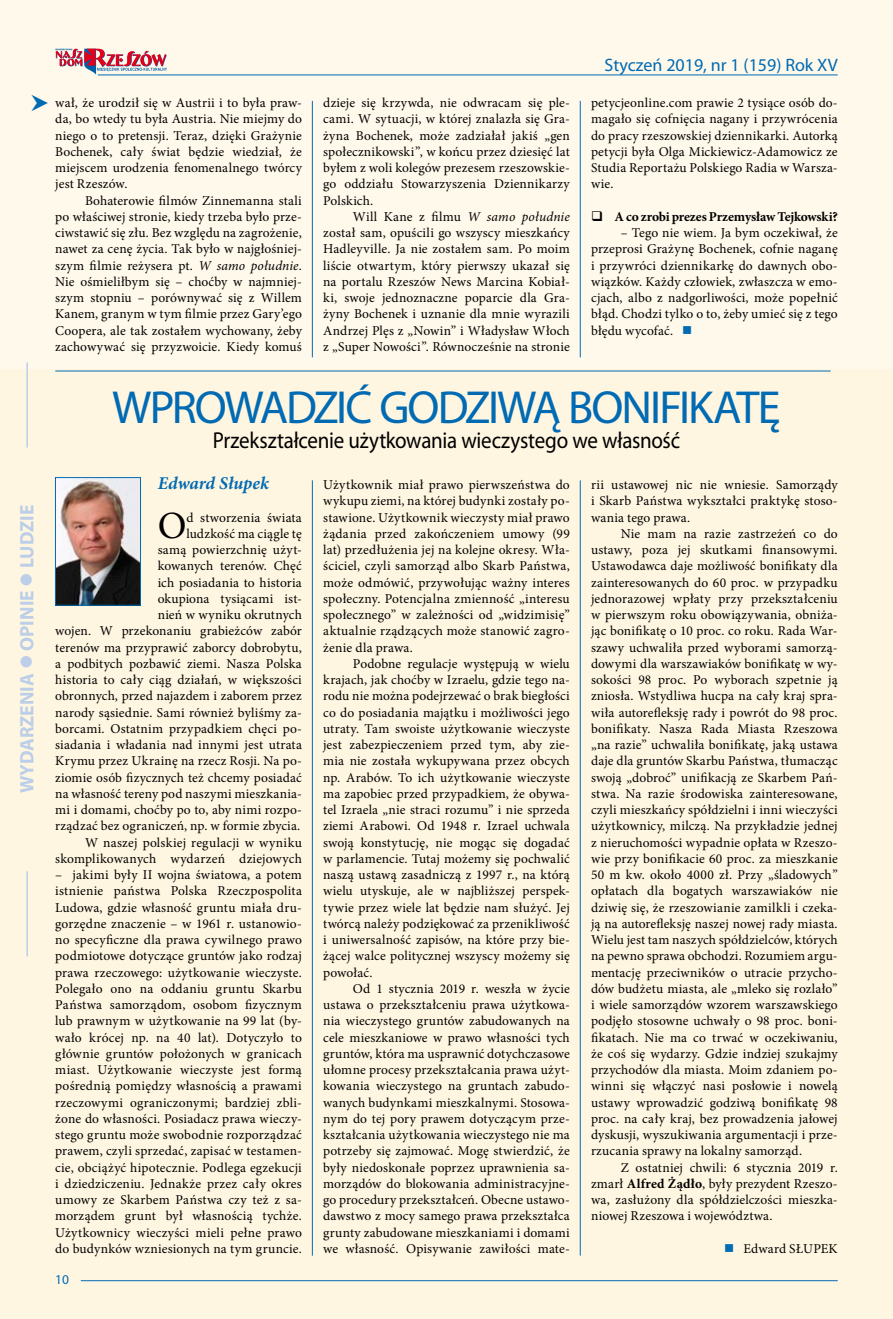
<style>
.page{position:relative;width:893px;height:1319px;background:#fff}
.page>*{position:absolute;margin:0;border:0;box-sizing:border-box;transform-origin:0 0}
.t1{font:46.5px "Myriad Pro";letter-spacing:-.045em;color:#006ab3}
.t2{font:38.55px "Minion Pro";color:#000}
.t3{font:23.1px "Myriad Pro";letter-spacing:-.015em;color:#000;scale:.91 1}
.t4{font:700 19.5px "Myriad Pro";color:#bccee8}
.t5{font:18px "Myriad Pro";color:#006ab3}
.t6{font:italic 700 18px "Minion Pro";letter-spacing:.005em;color:#006ab3}
.t7{font:13.5px/16.2px "Minion Pro";letter-spacing:.01em;color:#000;text-align:justify}
.t8{font:700 13.5px "Minion Pro";letter-spacing:-.01em;color:#000}
.t9{font:13.5px "Myriad Pro";color:#006ab3}
.s1{font-style:italic}
.s2{color:#006ab3}
.s3{font-weight:700}
</style>
<div class="page">
<div style="left:0;top:0;width:893px;height:371px;background:#fff9eb"></div>
<div style="left:0;top:369px;width:893px;height:949px;background:#fff6e1"></div>
<hr style="left:312px;top:101px;width:1px;height:256px;background:#006ab3">
<hr style="left:312px;top:480px;width:1px;height:775px;background:#006ab3">
<hr style="left:580px;top:101px;width:1px;height:256px;background:#006ab3">
<hr style="left:580px;top:480px;width:1px;height:775px;background:#006ab3">
<hr style="left:98px;top:75px;width:740px;height:1px;background:#006ab3">
<hr style="left:81px;top:1279px;width:757px;height:1px;background:#006ab3">
<svg style="left:55px;top:48px;width:112px;height:27px"></svg>
<hr style="left:26px;top:362px;width:2px;height:85px;background:#bccee8">
<hr style="left:26px;top:871px;width:2px;height:85px;background:#bccee8">
<hr style="left:55px;top:371px;width:776px;height:1px;background:#006ab3">
<img style="left:57px;top:479px;width:82px;height:124px">
<div style="left:55px;top:477px;width:86px;height:128px;border:1px solid #006ab3"></div>
<h3 class="t4" style="left:14px;top:793px;width:290px;rotate:-90deg">WYDARZENIA ● OPINIE ● LUDZIE</h3>
<p class="t7" style="left:55px;top:95px;width:248px">wał, że urodził się w Austrii i to była praw&shy;da, bo wtedy tu była Austria. Nie miejmy do niego o to pretensji. Teraz, dzięki Grażynie Bochenek, cały świat będzie wiedział, że miejscem urodzenia fenomenalnego twórcy jest Rzeszów.</p>
<p class="t7" style="left:55px;top:192px;width:248px;text-indent:30px">Bohaterowie filmów Zinnemanna stali po właściwej stronie, kiedy trzeba było prze&shy;ciwstawić się złu. Bez względu na zagrożenie, nawet za cenę życia. Tak było w najgłośniej&shy;szym filmie reżysera pt. <span class="s1">W samo południe</span>.<br>Nie ośmieliłbym się – choćby w najmniej&shy;szym stopniu – porównywać się z Willem Kanem, granym w tym filmie przez Gary’ego Coopera, ale tak zostałem wychowany, żeby zachowywać się przyzwoicie. Kiedy komuś</p>
<p class="t7" style="left:323px;top:95px;width:248px">dzieje się krzywda, nie odwracam się ple&shy;cami. W sytuacji, w której znalazła się Gra&shy;żyna Bochenek, może zadziałał jakiś „gen społecznikowski”, w końcu przez dziesięć lat byłem z woli kolegów prezesem rzeszowskie&shy;go oddziału Stowarzyszenia Dziennikarzy Polskich.</p>
<p class="t7" style="left:323px;top:208px;width:248px;text-indent:30px">Will Kane z filmu <span class="s1">W samo południe </span>został sam, opuścili go wszyscy mieszkańcy Hadleyville. Ja nie zostałem sam. Po moim liście otwartym, który pierwszy ukazał się na portalu Rzeszów News Marcina Kobiał&shy;ki, swoje jednoznaczne poparcie dla Gra&shy;żyny Bochenek i uznanie dla mnie wyrazili Andrzej Plęs z „Nowin” i Władysław Włoch z „Super Nowości”. Równocześnie na stronie</p>
<h3 class="t5" style="left:605px;top:54px;width:235px">Styczeń 2019, nr 1 (159) Rok XV</h3>
<p class="t7" style="left:591px;top:95px;width:248px">petycjeonline.com prawie 2 tysiące osób do&shy;magało się cofnięcia nagany i przywrócenia do pracy rzeszowskiej dziennikarki. Autorką petycji była Olga Mickiewicz-Adamowicz ze Studia Reportażu Polskiego Radia w Warsza&shy;wie.</p>
<p class="t8" style="left:591px;top:207px;width:248px">❑ A co zrobi prezes Przemysław Tejkowski?</p>
<p class="t7" style="left:591px;top:225px;width:248px;text-indent:30px">– Tego nie wiem. Ja bym oczekiwał, że przeprosi Grażynę Bochenek, cofnie naganę i przywróci dziennikarkę do dawnych obo&shy;wiązków. Każdy człowiek, zwłaszcza w emo&shy;cjach, albo z nadgorliwości, może popełnić błąd. Chodzi tylko o to, żeby umieć się z tego błędu wycofać. <span class="s2">■</span></p>
<h1 class="t1" style="left:112px;top:378px;width:670px">WPROWADZIĆ GODZIWĄ BONIFIKATĘ</h1>
<h3 class="t3" style="left:213px;top:426px;width:515px">Przekształcenie użytkowania wieczystego we własność</h3>
<p class="t7" style="left:323px;top:476px;width:248px">Użytkownik miał prawo pierwszeństwa do wykupu ziemi, na której budynki zostały po&shy;stawione. Użytkownik wieczysty miał prawo żądania przed zakończeniem umowy (99 lat) przedłużenia jej na kolejne okresy. Wła&shy;ściciel, czyli samorząd albo Skarb Państwa, może odmówić, przywołując ważny interes społeczny. Potencjalna zmienność „interesu społecznego” w zależności od „widzimisię” aktualnie rządzących może stanowić zagro&shy;żenie dla prawa.</p>
<p class="t7" style="left:323px;top:655px;width:248px;text-indent:30px">Podobne regulacje występują w wielu krajach, jak choćby w Izraelu, gdzie tego na&shy;rodu nie można podejrzewać o brak biegłości co do posiadania majątku i możliwości jego utraty. Tam swoiste użytkowanie wieczyste jest zabezpieczeniem przed tym, aby zie&shy;mia nie została wykupywana przez obcych np. Arabów. To ich użytkowanie wieczyste ma zapobiec przed przypadkiem, że obywa&shy;tel Izraela „nie straci rozumu” i nie sprzeda ziemi Arabowi. Od 1948 r. Izrael uchwala swoją konstytucję, nie mogąc się dogadać w parlamencie. Tutaj możemy się pochwalić naszą ustawą zasadniczą z 1997 r., na którą wielu utyskuje, ale w najbliższej perspek&shy;tywie przez wiele lat będzie nam służyć. Jej twórcą należy podziękować za przenikliwość i uniwersalność zapisów, na które przy bie&shy;żącej walce politycznej wszyscy możemy się powołać.</p>
<p class="t7" style="left:323px;top:980px;width:248px;text-indent:30px">Od 1 stycznia 2019 r. weszła w życie ustawa o przekształceniu prawa użytkowa&shy;nia wieczystego gruntów zabudowanych na cele mieszkaniowe w prawo własności tych gruntów, która ma usprawnić dotychczasowe ułomne procesy przekształcania prawa użyt&shy;kowania wieczystego na gruntach zabudo&shy;wanych budynkami mieszkalnymi. Stosowa&shy;nym do tej pory prawem dotyczącym prze&shy;kształcania użytkowania wieczystego nie ma potrzeby się zajmować. Mogę stwierdzić, że były niedoskonałe poprzez uprawnienia sa&shy;morządów do blokowania administracyjne&shy;go procedury przekształceń. Obecne ustawo&shy;dawstwo z mocy samego prawa przekształca grunty zabudowane mieszkaniami i domami we własność. Opisywanie zawiłości mate-</p>
<h3 class="t6" style="left:158px;top:470px;width:113px">Edward Słupek</h3>
<h2 class="t2" style="left:158px;top:499px;width:30px">O</h2>
<p class="t7" style="left:591px;top:476px;width:248px">rii ustawowej nic nie wniesie. Samorządy i Skarb Państwa wykształci praktykę stoso&shy;wania tego prawa.</p>
<p class="t7" style="left:591px;top:525px;width:248px;text-indent:30px">Nie mam na razie zastrzeżeń co do ustawy, poza jej skutkami finansowymi.<br>Ustawodawca daje możliwość bonifikaty dla zainteresowanych do 60 proc. w przypadku jednorazowej wpłaty przy przekształceniu w pierwszym roku obowiązywania, obniża&shy;jąc bonifikatę o 10 proc. co roku. Rada War&shy;szawy uchwaliła przed wyborami samorzą&shy;dowymi dla warszawiaków bonifikatę w wy&shy;sokości 98 proc. Po wyborach szpetnie ją zniosła. Wstydliwa hucpa na cały kraj spra&shy;wiła autorefleksję rady i powrót do 98 proc. bonifikaty. Nasza Rada Miasta Rzeszowa „na razie” uchwaliła bonifikatę, jaką ustawa daje dla gruntów Skarbu Państwa, tłumacząc swoją „dobroć” unifikacją ze Skarbem Pań&shy;stwa. Na razie środowiska zainteresowane, czyli mieszkańcy spółdzielni i inni wieczyści użytkownicy, milczą. Na przykładzie jednej z nieruchomości wypadnie opłata w Rzeszo&shy;wie przy bonifikacie 60 proc. za mieszkanie 50 m kw. około 4000 zł. Przy „śladowych” opłatach dla bogatych warszawiaków nie dziwię się, że rzeszowianie zamilkli i czeka&shy;ją na autorefleksję naszej nowej rady miasta.<br>Wielu jest tam naszych spółdzielców, których na pewno sprawa obchodzi. Rozumiem argu&shy;mentację przeciwników o utracie przycho&shy;dów budżetu miasta, ale „mleko się rozlało” i wiele samorządów wzorem warszawskiego podjęło stosowne uchwały o 98 proc. boni&shy;fikatach. Nie ma co trwać w oczekiwaniu, że coś się wydarzy. Gdzie indziej szukajmy przychodów dla miasta. Moim zdaniem po&shy;winni się włączyć nasi posłowie i nowelą ustawy wprowadzić godziwą bonifikatę 98 proc. na cały kraj, bez prowadzenia jałowej dyskusji, wyszukiwania argumentacji i prze&shy;rzucania sprawy na lokalny samorząd.</p>
<p class="t7" style="left:591px;top:1158px;width:248px;text-indent:30px">Z ostatniej chwili: 6 stycznia 2019 r. zmarł <span class="s3">Alfred Żądło</span>, były prezydent Rzeszo&shy;wa, zasłużony dla spółdzielczości mieszka&shy;niowej Rzeszowa i województwa.</p>
<p class="t7" style="left:724px;top:1240px;width:115px"><span class="s2">■</span> Edward SŁUPEK</p>
<p class="t7" style="left:55px;top:509px;width:248px;text-align:right">d stworzenia świata<br>ludzkość ma ciągle tę<br>samą powierzchnię użyt-<br>kowanych terenów. Chęć<br>ich posiadania to historia<br>okupiona tysiącami ist-<br>nień w wyniku okrutnych<br>wojen. W przekonaniu grabieżców zabór terenów ma przyprawić zaborcy dobrobytu, a podbitych pozbawić ziemi. Nasza Polska historia to cały ciąg działań, w większości obronnych, przed najazdem i zaborem przez narody sąsiednie. Sami również byliśmy za&shy;borcami. Ostatnim przypadkiem chęci po&shy;siadania i władania nad innymi jest utrata Krymu przez Ukrainę na rzecz Rosji. Na po&shy;ziomie osób fizycznych też chcemy posiadać na własność tereny pod naszymi mieszkania&shy;mi i domami, choćby po to, aby nimi rozpo&shy;rządzać bez ograniczeń, np. w formie zbycia.<br>W naszej polskiej regulacji w wyniku skomplikowanych wydarzeń dziejowych</p>
<p class="t7" style="left:55px;top:866px;width:248px">– jakimi były II wojna światowa, a potem istnienie państwa Polska Rzeczpospolita Ludowa, gdzie własność gruntu miała dru&shy;gorzędne znaczenie – w 1961 r. ustanowio&shy;no specyficzne dla prawa cywilnego prawo podmiotowe dotyczące gruntów jako rodzaj prawa rzeczowego: użytkowanie wieczyste.<br>Polegało ono na oddaniu gruntu Skarbu Państwa samorządom, osobom fizycznym lub prawnym w użytkowanie na 99 lat (by&shy;wało krócej np. na 40 lat). Dotyczyło to głównie gruntów położonych w granicach miast. Użytkowanie wieczyste jest formą pośrednią pomiędzy własnością a prawami rzeczowymi ograniczonymi; bardziej zbli&shy;żone do własności. Posiadacz prawa wieczy&shy;stego gruntu może swobodnie rozporządzać prawem, czyli sprzedać, zapisać w testamen&shy;cie, obciążyć hipotecznie. Podlega egzekucji i dziedziczeniu. Jednakże przez cały okres umowy ze Skarbem Państwa czy też z sa&shy;morządem grunt był własnością tychże.<br>Użytkownicy wieczyści mieli pełne prawo do budynków wzniesionych na tym gruncie.</p>
<p class="t9" style="left:55px;top:1271px;width:15px">10</p>
</div>
